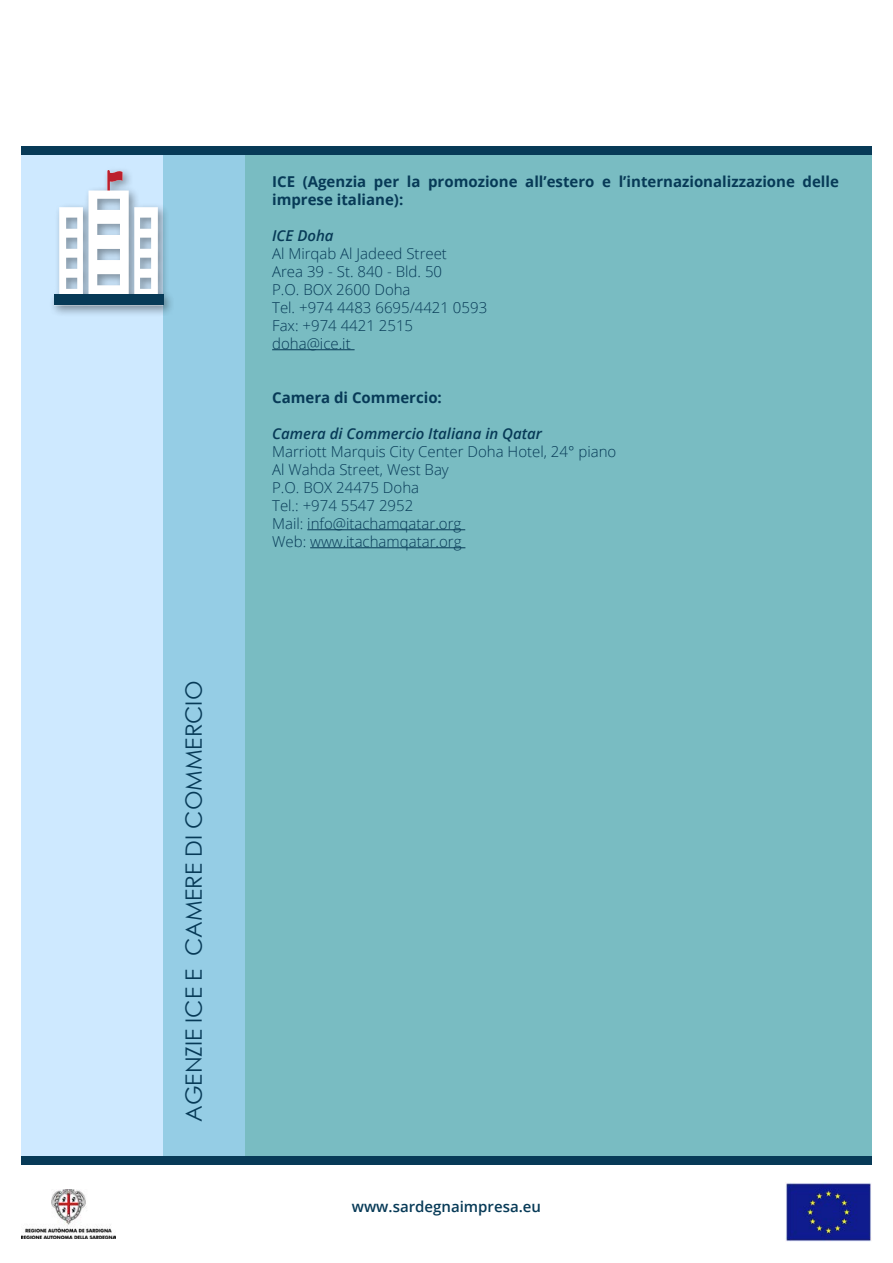
<style>
.page{position:relative;width:893px;height:1263px;background:#fff}
.page>*{position:absolute;margin:0;border:0;box-sizing:border-box;transform-origin:0 0}
.t1{font:22.5px "Century Gothic";color:#073a57}
.t2{font:300 15px/18px "Open Sans";color:#073a57}
.t3{font:700 15px/18px "Open Sans";color:#073a57}
.t4{font:italic 600 15px "Open Sans";color:#073a57}
.t5{font:600 15px "Open Sans";color:#073a57}
</style>
<div class="page">
<div style="left:163px;top:155px;width:709px;height:1002px;background:#79bcc2"></div>
<svg style="left:21px;top:155px;width:223px;height:1002px;background:#b7ddf4"></svg>
<div style="left:21px;top:147px;width:851px;height:8px;background:#073a57"></div>
<div style="left:21px;top:1157px;width:851px;height:8px;background:#073a57"></div>
<img style="left:21px;top:1189px;width:94px;height:49px">
<img style="left:785px;top:1183px;width:86px;height:59px">
<hr style="left:272px;top:349px;width:83px;height:1px;background:#073a57">
<hr style="left:307px;top:529px;width:158px;height:1px;background:#073a57">
<hr style="left:310px;top:547px;width:155px;height:1px;background:#073a57">
<div style="left:48px;top:165px;width:127px;height:152px;background:#000;opacity:.4"></div>
<svg style="left:54px;top:169px;width:109px;height:125px"></svg>
<div style="left:54px;top:294px;width:109px;height:11px;background:#073a57"></div>
<h1 class="t1" style="left:178px;top:1122px;width:442px;rotate:-90deg">AGENZIE ICE E CAMERE DI COMMERCIO</h1>
<p class="t3" style="left:272px;top:172px;width:568px">ICE (Agenzia per la promozione all’estero e l’internazionalizzazione delle imprese italiane):</p>
<p class="t4" style="left:272px;top:225px;width:63px">ICE Doha</p>
<p class="t2" style="left:272px;top:244px;width:217px">Al Mirqab Al Jadeed Street<br>Area 39 - St. 840 - Bld. 50<br>P.O. BOX 2600 Doha<br>Tel. +974 4483 6695/4421 0593<br>Fax: +974 4421 2515 doha@ice.it</p>
<p class="t3" style="left:272px;top:388px;width:171px">Camera di Commercio:</p>
<p class="t4" style="left:272px;top:423px;width:271px">Camera di Commercio Italiana in Qatar</p>
<p class="t2" style="left:272px;top:442px;width:346px">Marriott Marquis City Center Doha Hotel, 24° piano<br>Al Wahda Street, West Bay<br>P.O. BOX 24475 Doha<br>Tel.: +974 5547 2952<br>Mail: info@itachamqatar.org<br>Web: www.itachamqatar.org</p>
<p class="t5" style="left:352px;top:1196px;width:191px">www.sardegnaimpresa.eu</p>
</div>
